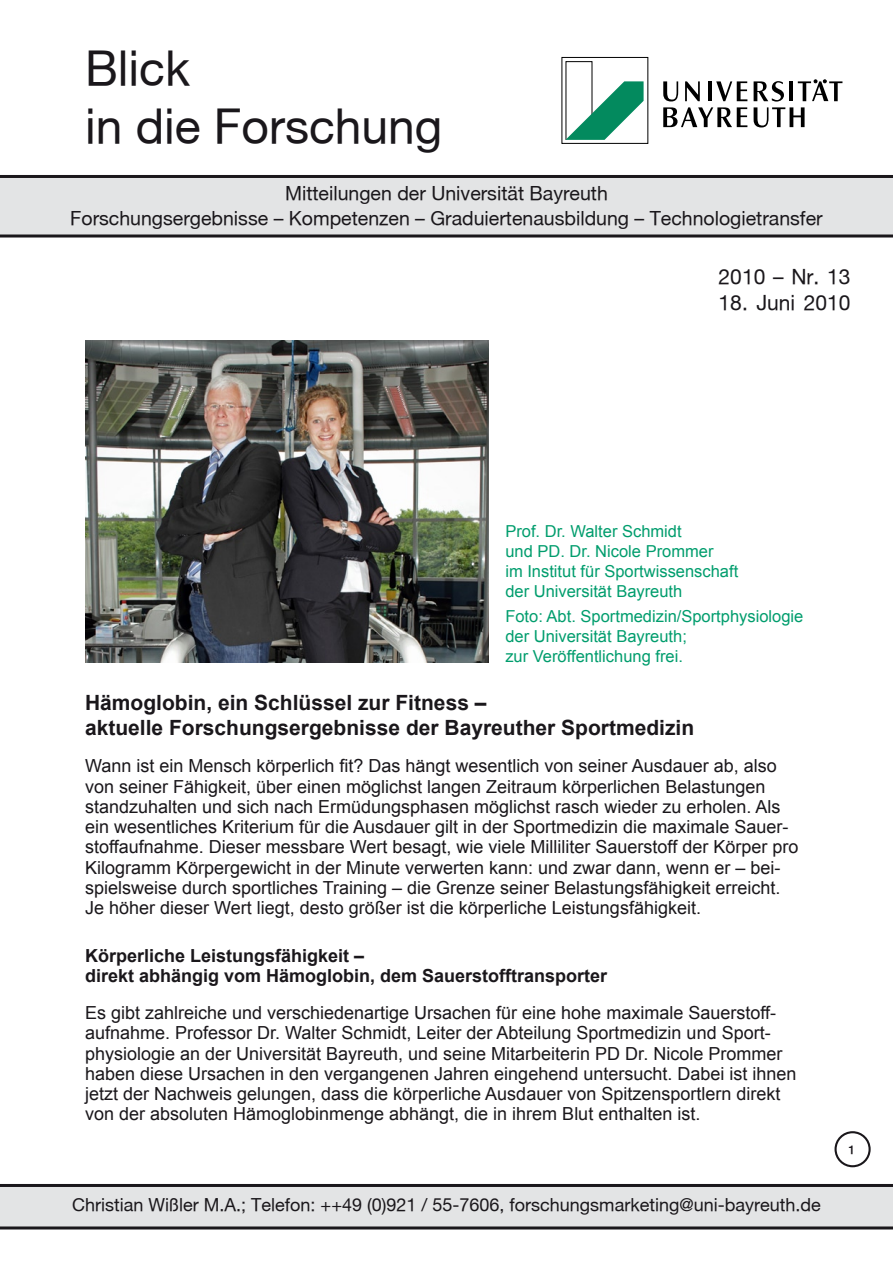
<style>
.page{position:relative;width:893px;height:1263px;background:#fff}
.page>*{position:absolute;margin:0;border:0;box-sizing:border-box;transform-origin:0 0}
.t1{font:48px/57.6px "Helvetica Neue Roman";color:#1a171b}
.t2{font:700 21px/25.5px "Arial";color:#1a171b}
.t3{font:21px "Helvetica Neue Roman";color:#1a171b}
.t4{font:19.5px/24.3px "Helvetica Neue Roman";color:#1a171b;text-align:center}
.t5{font:18px/20.2px "Arial";color:#1a171b}
.t6{font:18px "Helvetica Neue Roman";color:#1a171b}
.t7{font:700 18px/20.2px "Arial";color:#1a171b}
.t8{font:16.5px/19.8px "Arial";color:#009d6d}
.t9{font:500 12px "Helvetica Neue";color:#1a171b}
</style>
<div class="page">
<svg style="left:565px;top:61px;width:79px;height:79px"></svg>
<div style="left:561px;top:57px;width:87px;height:87px;border:1px solid #000"></div>
<svg style="left:685px;top:81px;width:15px;height:20px"></svg>
<hr style="left:708px;top:81px;width:4px;height:20px;background:#000">
<svg style="left:716px;top:81px;width:31px;height:20px"></svg>
<svg style="left:663px;top:81px;width:15px;height:20px"></svg>
<svg style="left:663px;top:107px;width:84px;height:20px"></svg>
<svg style="left:754px;top:80px;width:88px;height:47px"></svg>
<svg style="left:0;top:175px;width:893px;height:62px;background:#d1d1d3"></svg>
<svg style="left:0;top:1184px;width:893px;height:45px;background:#cacacc"></svg>
<div style="left:834px;top:1131px;width:37px;height:36px;border:2px solid #1a171b;border-radius:50%"></div>
<img style="left:85px;top:340px;width:403px;height:323px">
<h1 class="t1" style="left:85px;top:38px;width:359px">Blick<br>in die Forschung</h1>
<p class="t4" style="left:70px;top:181px;width:754px">Mitteilungen der Universität Bayreuth<br>Forschungsergebnisse – Kompetenzen – Graduiertenausbildung – Technologietransfer</p>
<p class="t3" style="left:719px;top:264px;width:133px">2010 – Nr. 13</p>
<p class="t3" style="left:719px;top:290px;width:133px">18. Juni 2010</p>
<p class="t8" style="left:505px;top:522px;width:234px">Prof. Dr. Walter Schmidt<br>und PD. Dr. Nicole Prommer<br>im Institut für Sportwissenschaft der Universität Bayreuth</p>
<p class="t8" style="left:505px;top:607px;width:300px">Foto: Abt. Sportmedizin/Sportphysiologie der Universität Bayreuth;<br>zur Veröffentlichung frei.</p>
<p class="t2" style="left:85px;top:690px;width:611px">Hämoglobin, ein Schlüssel zur Fitness –<br>aktuelle Forschungsergebnisse der Bayreuther Sportmedizin</p>
<p class="t5" style="left:85px;top:756px;width:715px">Wann ist ein Mensch körperlich fit? Das hängt wesentlich von seiner Ausdauer ab, also von seiner Fähigkeit, über einen möglichst langen Zeitraum körperlichen Belastungen standzuhalten und sich nach Ermüdungsphasen möglichst rasch wieder zu erholen. Als ein wesentliches Kriterium für die Ausdauer gilt in der Sportmedizin die maximale Sauer&shy;stoffaufnahme. Dieser messbare Wert besagt, wie viele Milliliter Sauerstoff der Körper pro Kilogramm Körpergewicht in der Minute verwerten kann: und zwar dann, wenn er – bei&shy;spielsweise durch sportliches Training – die Grenze seiner Belastungsfähigkeit erreicht.<br>Je höher dieser Wert liegt, desto größer ist die körperliche Leistungsfähigkeit.</p>
<p class="t7" style="left:85px;top:946px;width:524px">Körperliche Leistungsfähigkeit –<br>direkt abhängig vom Hämoglobin, dem Sauerstofftransporter</p>
<p class="t5" style="left:85px;top:1003px;width:713px">Es gibt zahlreiche und verschiedenartige Ursachen für eine hohe maximale Sauerstoff&shy;aufnahme. Professor Dr. Walter Schmidt, Leiter der Abteilung Sportmedizin und Sport&shy;physiologie an der Universität Bayreuth, und seine Mitarbeiterin PD Dr. Nicole Prommer haben diese Ursachen in den vergangenen Jahren eingehend untersucht. Dabei ist ihnen jetzt der Nachweis gelungen, dass die körperliche Ausdauer von Spitzensportlern direkt von der absoluten Hämoglobinmenge abhängt, die in ihrem Blut enthalten ist.</p>
<p class="t6" style="left:72px;top:1194px;width:750px">Christian Wißler M.A.; Telefon: ++49 (0)921 / 55-7606, forschungsmarketing@uni-bayreuth.de</p>
<p class="t9" style="left:848px;top:1142px;width:8px">1</p>
</div>
